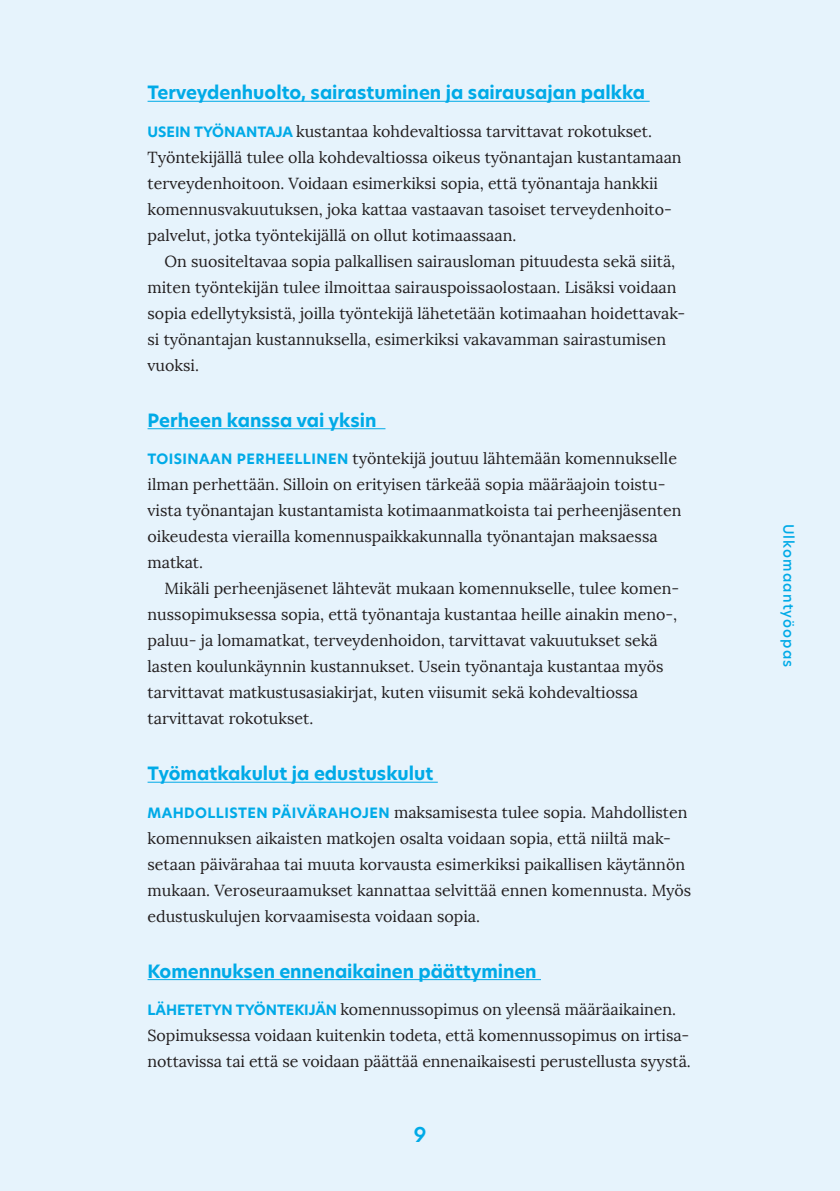
<style>
.page{position:relative;width:840px;height:1191px;background:#fff}
.page>*{position:absolute;margin:0;border:0;box-sizing:border-box;transform-origin:0 0}
.t1{font:600 20px "Hero New";color:#00aae7}
.t2{font:700 18px "Hero New";color:#00aae7}
.Leipä_-_eka{font:16px/26px "Lora";color:#231f20}
.leipä_-_sisennettty{font:16px/26px "Lora";color:#231f20}
.t3{font:500 14px "Hero New";letter-spacing:.08em;color:#00aae7}
.s1{font-family:"Hero New";font-weight:700;font-size:14px;color:#00aae7}
</style>
<div class="page">
<div style="left:0;top:0;width:839px;height:1191px;background:#e6f3fc"></div>
<hr style="left:147px;top:101px;width:502px;height:1px;background:#00aae7">
<hr style="left:147px;top:428px;width:238px;height:1px;background:#00aae7">
<hr style="left:147px;top:781px;width:290px;height:1px;background:#00aae7">
<hr style="left:147px;top:979px;width:393px;height:1px;background:#00aae7">
<p class="t2" style="left:147px;top:81px;width:499px">Terveydenhuolto, sairastuminen ja sairausajan palkka</p>
<p class="Leipä_-_eka" style="left:147px;top:118px;width:535px"><span class="s1">USEIN TYÖNANTAJA</span> kustantaa kohdevaltiossa tarvittavat rokotukset.<br>Työntekijällä tulee olla kohdevaltiossa oikeus työnantajan kustantamaan terveydenhoitoon. Voidaan esimerkiksi sopia, että työnantaja hankkii komennusvakuutuksen, joka kattaa vastaavan tasoiset terveydenhoito&shy;palvelut, jotka työntekijällä on ollut kotimaassaan.</p>
<p class="leipä_-_sisennettty" style="left:147px;top:248px;width:539px;text-indent:17px">On suositeltavaa sopia palkallisen sairausloman pituudesta sekä siitä, miten työntekijän tulee ilmoittaa sairauspoissaolostaan. Lisäksi voidaan sopia edellytyksistä, joilla työntekijä lähetetään kotimaahan hoidettavak&shy;si työnantajan kustannuksella, esimerkiksi vakavamman sairastumisen vuoksi.</p>
<p class="t2" style="left:147px;top:408px;width:230px">Perheen kanssa vai yksin</p>
<p class="Leipä_-_eka" style="left:147px;top:446px;width:535px"><span class="s1">TOISINAAN PERHEELLINEN</span> työntekijä joutuu lähtemään komennukselle ilman perhettään. Silloin on erityisen tärkeää sopia määräajoin toistu&shy;vista työnantajan kustantamista kotimaanmatkoista tai perheenjäsenten oikeudesta vierailla komennuspaikkakunnalla työnantajan maksaessa matkat.</p>
<p class="leipä_-_sisennettty" style="left:147px;top:576px;width:533px;text-indent:17px">Mikäli perheenjäsenet lähtevät mukaan komennukselle, tulee komen&shy;nussopimuksessa sopia, että työnantaja kustantaa heille ainakin meno-, paluu- ja lomamatkat, terveydenhoidon, tarvittavat vakuutukset sekä lasten koulunkäynnin kustannukset. Usein työnantaja kustantaa myös tarvittavat matkustusasiakirjat, kuten viisumit sekä kohdevaltiossa tarvittavat rokotukset.</p>
<p class="t2" style="left:147px;top:761px;width:287px">Työmatkakulut ja edustuskulut</p>
<p class="Leipä_-_eka" style="left:147px;top:799px;width:545px"><span class="s1">MAHDOLLISTEN PÄIVÄRAHOJEN</span> maksamisesta tulee sopia. Mahdollisten komennuksen aikaisten matkojen osalta voidaan sopia, että niiltä mak&shy;setaan päivärahaa tai muuta korvausta esimerkiksi paikallisen käytännön mukaan. Veroseuraamukset kannattaa selvittää ennen komennusta. Myös edustuskulujen korvaamisesta voidaan sopia.</p>
<p class="t2" style="left:147px;top:959px;width:390px">Komennuksen ennenaikainen päättyminen</p>
<p class="Leipä_-_eka" style="left:147px;top:996px;width:544px"><span class="s1">LÄHETETYN TYÖNTEKIJÄN</span> komennussopimus on yleensä määräaikainen.<br>Sopimuksessa voidaan kuitenkin todeta, että komennussopimus on irtisa&shy;nottavissa tai että se voidaan päättää ennenaikaisesti perustellusta syystä.</p>
<p class="t1" style="left:413px;top:1120px;width:14px">9</p>
<p class="t3" style="left:797px;top:523px;width:145px;rotate:90deg">Ulkomaantyöopas</p>
</div>
